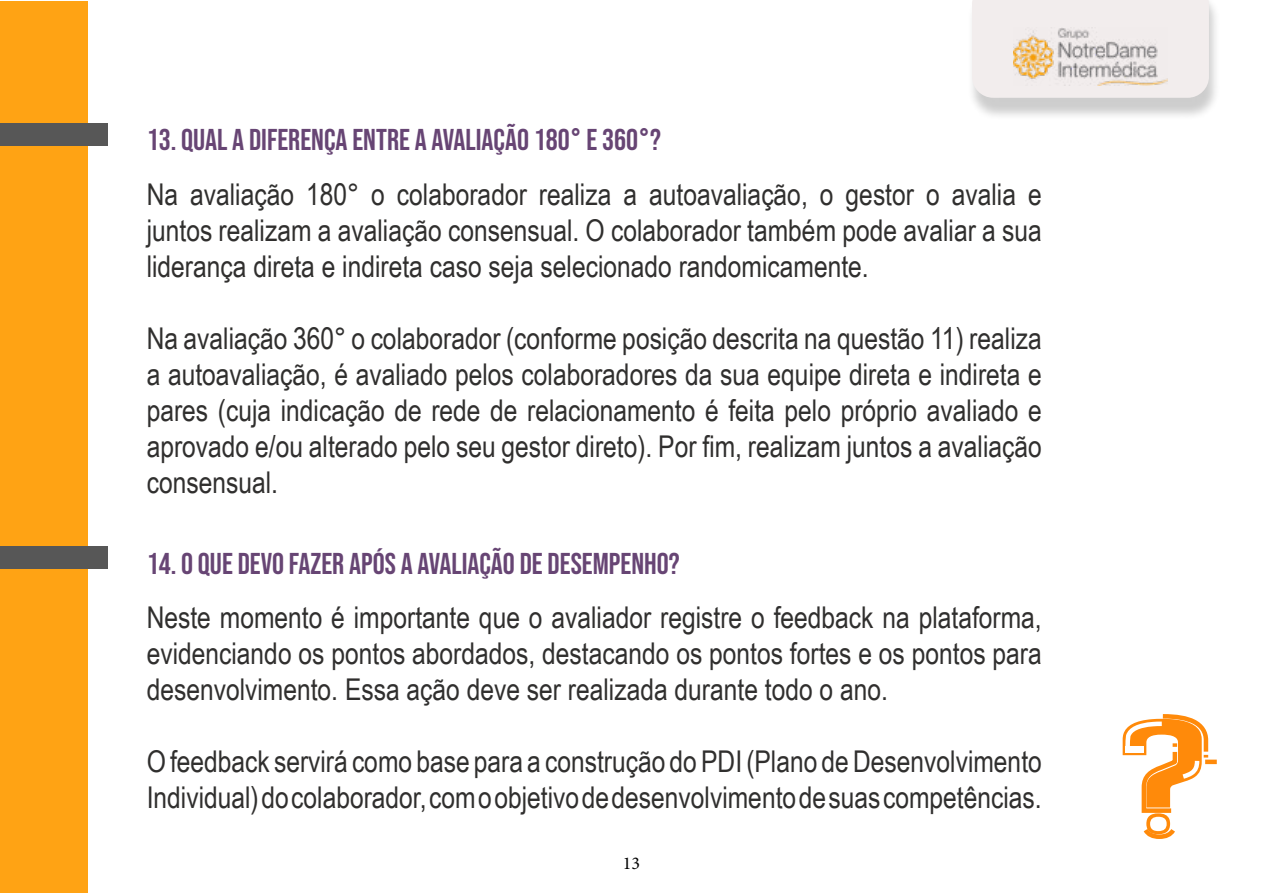
<style>
.page{position:relative;width:1263px;height:893px;background:#fff}
.page>*{position:absolute;margin:0;border:0;box-sizing:border-box;transform-origin:0 0}
.t1{font:30px/36px "Arial Narrow";color:#302f2e;text-align:justify}
.t2{font:30px "Bebas Neue";color:#674574}
.t3{font:18px "Minion Pro";color:#000}
</style>
<div class="page">
<div style="left:967px;top:0;width:254px;height:120px;background:#000;opacity:.2"></div>
<div style="left:972px;top:0;width:237px;height:98px;background:#f2eded"></div>
<img style="left:1013px;top:28px;width:154px;height:57px">
<div style="left:0;top:1px;width:87px;height:891px;background:#ffa314"></div>
<svg style="left:1123px;top:714px;width:94px;height:125px"></svg>
<div style="left:0;top:123px;width:107px;height:23px;background:#575757"></div>
<div style="left:0;top:547px;width:107px;height:22px;background:#575757"></div>
<p class="t2" style="left:147px;top:123px;width:516px">13. QUAL A DIFERENÇA ENTRE A AVALIAÇÃO 180° E 360°?</p>
<p class="t1" style="left:147px;top:175px;width:896px">Na avaliação 180° o colaborador realiza a autoavaliação, o gestor o avalia e juntos realizam a avaliação consensual. O colaborador também pode avaliar a sua liderança direta e indireta caso seja selecionado randomicamente.</p>
<p class="t1" style="left:147px;top:319px;width:897px">Na avaliação 360° o colaborador (conforme posição descrita na questão 11) realiza a autoavaliação, é avaliado pelos colaboradores da sua equipe direta e indireta e pares (cuja indicação de rede de relacionamento é feita pelo próprio avaliado e aprovado e/ou alterado pelo seu gestor direto). Por fim, realizam juntos a avaliação consensual.</p>
<p class="t2" style="left:147px;top:546px;width:534px">14. O QUE DEVO FAZER APÓS A AVALIAÇÃO DE DESEMPENHO?</p>
<p class="t1" style="left:147px;top:598px;width:897px">Neste momento é importante que o avaliador registre o feedback na plataforma, evidenciando os pontos abordados, destacando os pontos fortes e os pontos para desenvolvimento. Essa ação deve ser realizada durante todo o ano.</p>
<p class="t1" style="left:147px;top:742px;width:897px">O feedback servirá como base para a construção do PDI (Plano de Desenvolvimento<br>Individual) do colaborador, com o objetivo de desenvolvimento de suas competências.</p>
<p class="t3" style="left:623px;top:851px;width:19px">13</p>
</div>
